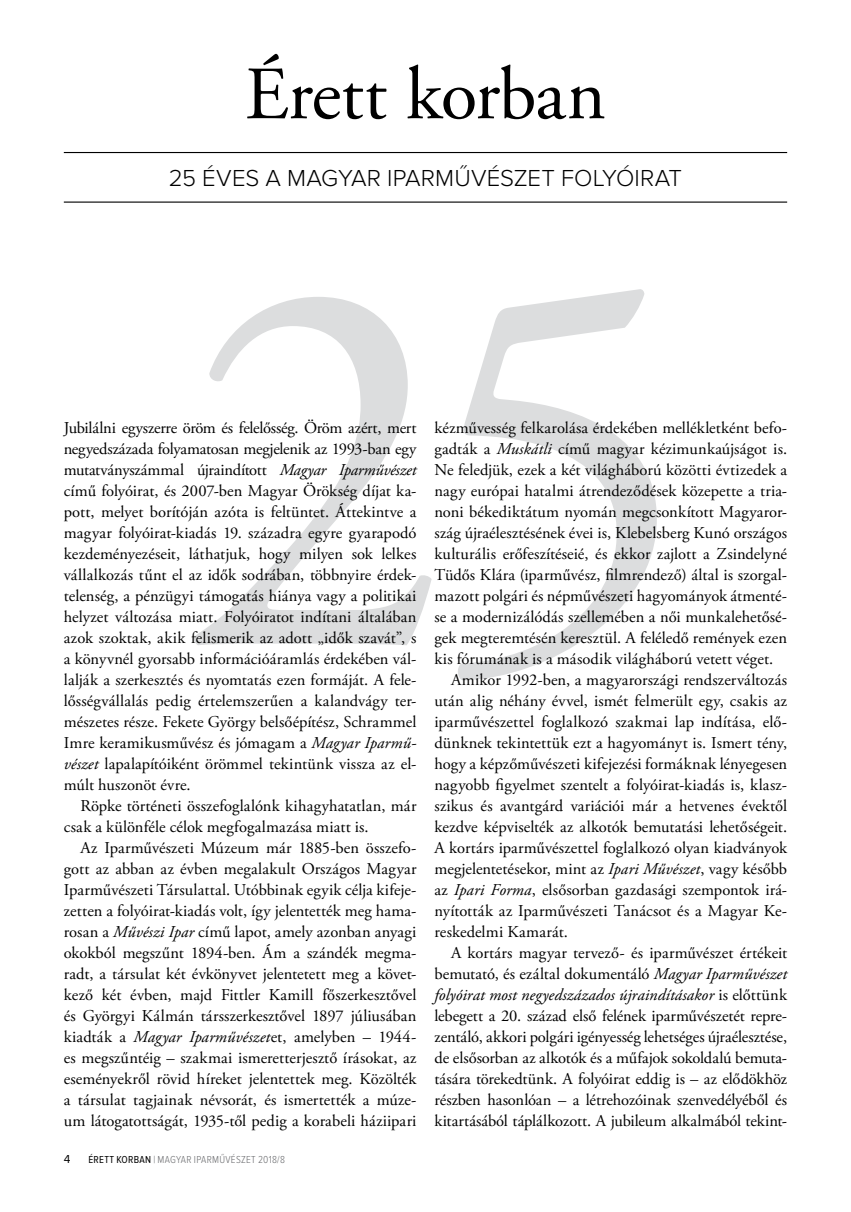
<style>
.page{position:relative;width:851px;height:1212px;background:#fff}
.page>*{position:absolute;margin:0;border:0;box-sizing:border-box;transform-origin:0 0}
.t1{font:75px "Adobe Garamond Pro";letter-spacing:-.015em;color:#000}
.t2{font:300 24px "Proxima Nova";letter-spacing:.005em;color:#000}
.t3{font:16.5px/21px "Adobe Garamond Pro";letter-spacing:.005em;color:#000;text-align:justify}
.t4{font:italic 16.5px "Adobe Garamond Pro";letter-spacing:.005em;color:#000}
.t5{font:12px "Proxima Nova";color:#000}
.t6{font:300 10.5px "Proxima Nova Cond";letter-spacing:.025em;color:#6d6e71}
.s1{font-style:italic}
.s2{font-weight:400;color:#000}
.s3{font-style:normal}
</style>
<div class="page">
<svg style="left:194px;top:289px;width:462px;height:391px"></svg>
<hr style="left:64px;top:202px;width:723px;height:1px;background:#000">
<hr style="left:64px;top:152px;width:723px;height:1px;background:#000">
<h1 class="t1" style="left:245px;top:49px;width:362px">Érett korban</h1>
<h2 class="t2" style="left:169px;top:165px;width:514px">25 ÉVES A MAGYAR IPARMŰVÉSZET FOLYÓIRAT</h2>
<p class="t3" style="left:64px;top:418px;width:354px">Jubilálni egyszerre öröm és felelősség. Öröm azért, mert negyedszázada folyamatosan megjelenik az 1993-ban egy mutatványszámmal újraindított <span class="s1">Magyar Iparművészet </span>című folyóirat, és 2007-ben Magyar Örökség díjat ka&shy;pott, melyet borítóján azóta is feltüntet. Áttekintve a magyar folyóirat-kiadás 19. századra egyre gyarapodó kezdeményezéseit, láthatjuk, hogy milyen sok lelkes vállalkozás tűnt el az idők sodrában, többnyire érdek&shy;telenség, a pénzügyi támogatás hiánya vagy a politikai helyzet változása miatt. Folyóiratot indítani általában azok szoktak, akik felismerik az adott „idők szavát”, s a könyvnél gyorsabb információáramlás érdekében vál&shy;lalják a szerkesztés és nyomtatás ezen formáját. A fele&shy;lősségvállalás pedig értelemszerűen a kalandvágy ter&shy;mészetes része. Fekete György belsőépítész, Schrammel Imre keramikusművész és jómagam a <span class="s1">Magyar Iparmű&shy;vészet</span> lapalapítóiként örömmel tekintünk vissza az el&shy;múlt huszonöt évre.</p>
<p class="t3" style="left:64px;top:796px;width:354px;text-indent:16px">Röpke történeti összefoglalónk kihagyhatatlan, már csak a különféle célok megfogalmazása miatt is.</p>
<p class="t3" style="left:64px;top:838px;width:354px;text-indent:16px">Az Iparművészeti Múzeum már 1885-ben összefo&shy;gott az abban az évben megalakult Országos Magyar Iparművészeti Társulattal. Utóbbinak egyik célja kifeje&shy;zetten a folyóirat-kiadás volt, így jelentették meg hama&shy;rosan a <span class="s1">Művészi Ipar</span> című lapot, amely azonban anyagi okokból megszűnt 1894-ben. Ám a szándék megma&shy;radt, a társulat két évkönyvet jelentetett meg a követ&shy;kező két évben, majd Fittler Kamill főszerkesztővel és Györgyi Kálmán társszerkesztővel 1897 júliusában kiadták a <span class="s1">Magyar Iparművészet</span>et, amelyben – 1944- es megszűntéig – szakmai ismeretterjesztő írásokat, az eseményekről rövid híreket jelentettek meg. Közölték a társulat tagjainak névsorát, és ismertették a múze&shy;um látogatottságát, 1935-től pedig a korabeli háziipari</p>
<p class="t5" style="left:64px;top:1152px;width:8px">4</p>
<p class="t6" style="left:89px;top:1153px;width:198px"><span class="s2">ÉRETT KORBAN</span> | MAGYAR IPARMŰVÉSZET 2018/8</p>
<p class="t3" style="left:434px;top:418px;width:354px">kézművesség felkarolása érdekében mellékletként befo-</p>
<p class="t3" style="left:434px;top:439px;width:354px">gadták a <span class="s1">Muskátli</span> című magyar kézimunkaújságot is.</p>
<p class="t3" style="left:434px;top:460px;width:354px">Ne feledjük, ezek a két világháború közötti évtizedek a</p>
<p class="t3" style="left:434px;top:481px;width:354px">nagy európai hatalmi átrendeződések közepette a tria-</p>
<p class="t3" style="left:434px;top:502px;width:354px">noni békediktátum nyomán megcsonkított Magyaror-</p>
<p class="t3" style="left:434px;top:523px;width:354px">szág újraélesztésének évei is, Klebelsberg Kunó országos</p>
<p class="t3" style="left:434px;top:544px;width:354px">kulturális erőfeszítéseié, és ekkor zajlott a Zsindelyné</p>
<p class="t3" style="left:434px;top:565px;width:354px">Tüdős Klára (iparművész, filmrendező) által is szorgal-</p>
<p class="t3" style="left:434px;top:586px;width:354px">mazott polgári és népművészeti hagyományok átmenté-</p>
<p class="t3" style="left:434px;top:607px;width:354px">se a modernizálódás szellemében a női munkalehetősé-</p>
<p class="t3" style="left:434px;top:628px;width:354px">gek megteremtésén keresztül. A feléledő remények ezen</p>
<p class="t3" style="left:434px;top:649px;width:340px">kis fórumának is a második világháború vetett véget.</p>
<p class="t3" style="left:451px;top:670px;width:337px">Amikor 1992-ben, a magyarországi rendszerváltozás</p>
<p class="t3" style="left:434px;top:691px;width:354px">után alig néhány évvel, ismét felmerült egy, csakis az</p>
<p class="t3" style="left:434px;top:712px;width:354px">iparművészettel foglalkozó szakmai lap indítása, elő-</p>
<p class="t3" style="left:434px;top:733px;width:354px">dünknek tekintettük ezt a hagyományt is. Ismert tény,</p>
<p class="t3" style="left:434px;top:754px;width:354px">hogy a képzőművészeti kifejezési formáknak lényegesen</p>
<p class="t3" style="left:434px;top:775px;width:354px">nagyobb figyelmet szentelt a folyóirat-kiadás is, klas -</p>
<p class="t3" style="left:434px;top:796px;width:354px">szikus és avantgárd variációi már a hetvenes évektől</p>
<p class="t3" style="left:434px;top:817px;width:354px">kezdve képviselték az alkotók bemutatási lehetőségeit.</p>
<p class="t3" style="left:434px;top:838px;width:354px">A kortárs iparművészettel foglalkozó olyan kiadványok</p>
<p class="t3" style="left:434px;top:859px;width:354px">megjelentetésekor, mint az <span class="s1">Ipari Művészet</span>, vagy később</p>
<p class="t3" style="left:434px;top:880px;width:354px">az <span class="s1">Ipari Forma</span>, elsősorban gazdasági szempontok irá-</p>
<p class="t3" style="left:434px;top:901px;width:354px">nyították az Iparművészeti Tanácsot és a Magyar Ke-</p>
<p class="t3" style="left:434px;top:922px;width:135px">reskedelmi Kamarát.</p>
<p class="t3" style="left:451px;top:943px;width:337px">A kortárs magyar tervező- és iparművészet értékeit</p>
<p class="t3" style="left:434px;top:964px;width:354px">bemutató, és ezáltal dokumentáló <span class="s1">Magyar Iparművészet</span></p>
<p class="t4" style="left:434px;top:985px;width:354px">folyóirat most negyedszázados újraindításakor <span class="s3">is előttünk</span></p>
<p class="t3" style="left:434px;top:1006px;width:354px">lebegett a 20. század első felének iparművészetét repre-</p>
<p class="t3" style="left:434px;top:1027px;width:354px">zentáló, akkori polgári igényesség lehetséges újraélesztése,</p>
<p class="t3" style="left:434px;top:1048px;width:354px">de elsősorban az alkotók és a műfajok sokoldalú bemuta-</p>
<p class="t3" style="left:434px;top:1069px;width:354px">tására törekedtünk. A folyóirat eddig is – az elődökhöz</p>
<p class="t3" style="left:434px;top:1090px;width:354px">részben hasonlóan – a létrehozóinak szenvedélyéből és</p>
<p class="t3" style="left:434px;top:1111px;width:354px">kitartásából táplálkozott. A jubileum alkalmából tekint-</p>
</div>
